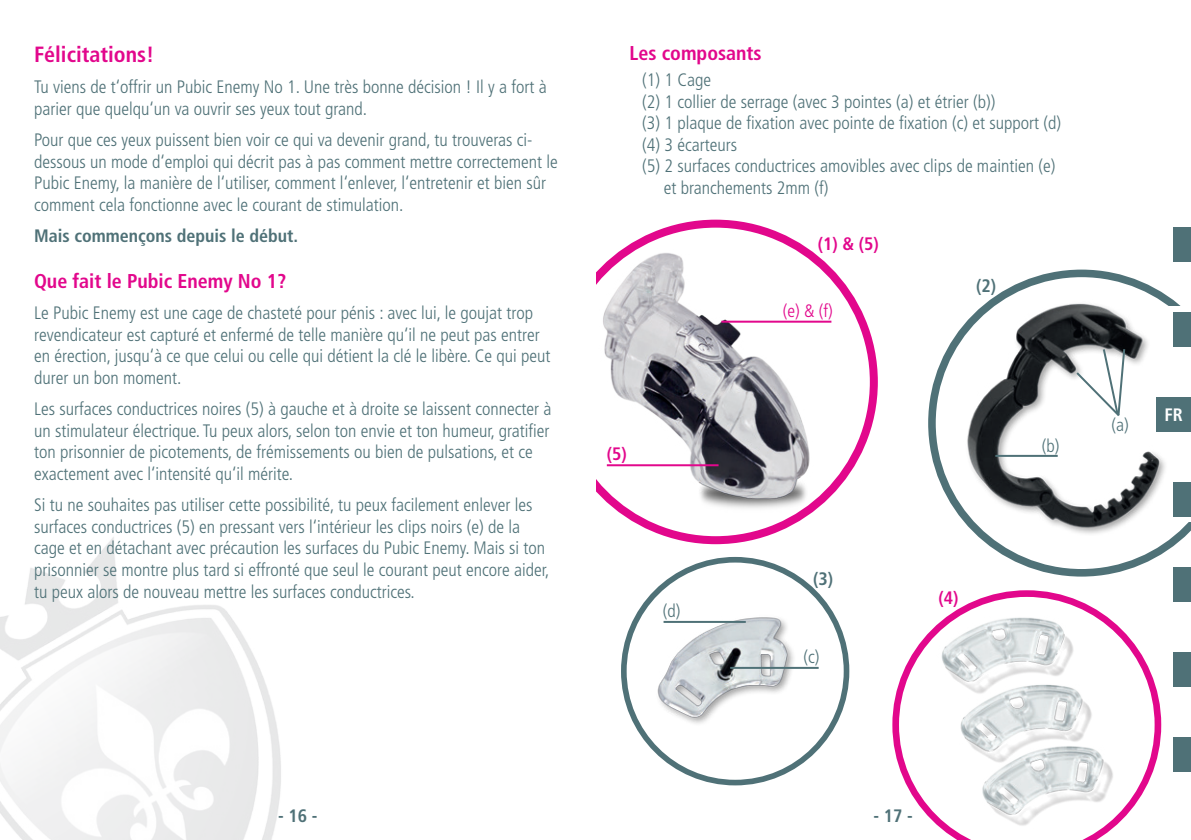
<style>
.page{position:relative;width:1191px;height:840px;background:#fff}
.page>*{position:absolute;margin:0;border:0;box-sizing:border-box;transform-origin:0 0}
.t1{font:700 condensed 22px "Frutiger";color:#e2078c}
.t2{font:700 condensed 20px "Frutiger";color:#e2078c}
.t3{font:300 condensed 18px/21.6px "Frutiger";color:#4f7177}
.t4{font:700 condensed 18px "Frutiger";color:#4f7177}
.t5{font:700 condensed 18px "Frutiger";color:#e2078c}
.t6{font:300 condensed 18px "Frutiger";color:#e2078c}
.t7{font:700 condensed 18px "Frutiger";color:#fff}
</style>
<div class="page">
<img style="left:0;top:537px;width:281px;height:302px">
<img style="left:644px;top:600px;width:172px;height:140px">
<img style="left:596px;top:228px;width:256px;height:316px">
<svg style="left:928px;top:269px;width:263px;height:307px"></svg>
<div style="left:1174px;top:227px;width:17px;height:34px;background:#4f7177"></div>
<div style="left:1168px;top:306px;width:23px;height:45px;background:#fff"></div>
<div style="left:1151px;top:391px;width:40px;height:45px;background:#fff"></div>
<div style="left:1168px;top:561px;width:23px;height:46px;background:#fff"></div>
<div style="left:1174px;top:652px;width:17px;height:34px;background:#4f7177"></div>
<div style="left:1174px;top:737px;width:17px;height:34px;background:#4f7177"></div>
<div style="left:1174px;top:312px;width:17px;height:34px;background:#4f7177"></div>
<div style="left:1168px;top:476px;width:23px;height:46px;background:#fff"></div>
<div style="left:1157px;top:397px;width:34px;height:34px;background:#4f7177"></div>
<div style="left:1174px;top:482px;width:17px;height:34px;background:#4f7177"></div>
<div style="left:1174px;top:567px;width:17px;height:34px;background:#4f7177"></div>
<div style="left:621px;top:556px;width:228px;height:229px;border:6px solid #4f7177;border-radius:50%"></div>
<svg style="left:892px;top:590px;width:269px;height:249px"></svg>
<img style="left:961px;top:275px;width:219px;height:286px">
<hr style="left:730px;top:666px;width:88px;height:2px;background:#4f7177">
<hr style="left:663px;top:620px;width:83px;height:2px;background:#4f7177">
<hr style="left:607px;top:464px;width:111px;height:2px;background:#e2078c">
<hr style="left:721px;top:320px;width:110px;height:2px;background:#e2078c">
<svg style="left:1074px;top:347px;width:52px;height:71px"></svg>
<hr style="left:995px;top:454px;width:62px;height:2px;background:#4f7177">
<p class="t1" style="left:34px;top:41px;width:122px">Félicitations!</p>
<p class="t3" style="left:34px;top:76px;width:514px">Tu viens de t‘offrir un Pubic Enemy No 1. Une très bonne décision ! Il y a fort à parier que quelqu‘un va ouvrir ses yeux tout grand.</p>
<p class="t3" style="left:34px;top:129px;width:525px">Pour que ces yeux puissent bien voir ce qui va devenir grand, tu trouveras ci&shy;dessous un mode d‘emploi qui décrit pas à pas comment mettre correctement le Pubic Enemy, la manière de l‘utiliser, comment l‘enlever, l‘entretenir et bien sûr comment cela fonctionne avec le courant de stimulation.</p>
<p class="t4" style="left:34px;top:225px;width:266px">Mais commençons depuis le début.</p>
<p class="t2" style="left:34px;top:269px;width:254px">Que fait le Pubic Enemy No 1?</p>
<p class="t3" style="left:34px;top:302px;width:518px">Le Pubic Enemy est une cage de chasteté pour pénis : avec lui, le goujat trop revendicateur est capturé et enfermé de telle manière qu‘il ne peut pas entrer en érection, jusqu‘à ce que celui ou celle qui détient la clé le libère. Ce qui peut durer un bon moment.</p>
<p class="t3" style="left:34px;top:398px;width:519px">Les surfaces conductrices noires (5) à gauche et à droite se laissent connecter à un stimulateur électrique. Tu peux alors, selon ton envie et ton humeur, gratifier ton prisonnier de picotements, de frémissements ou bien de pulsations, et ce exactement avec l‘intensité qu‘il mérite.</p>
<p class="t3" style="left:34px;top:494px;width:517px">Si tu ne souhaites pas utiliser cette possibilité, tu peux facilement enlever les surfaces conductrices (5) en pressant vers l‘intérieur les clips noirs (e) de la cage et en détachant avec précaution les surfaces du Pubic Enemy. Mais si ton prisonnier se montre plus tard si effronté que seul le courant peut encore aider, tu peux alors de nouveau mettre les surfaces conductrices.</p>
<p class="t2" style="left:629px;top:42px;width:134px">Les composants</p>
<p class="t3" style="left:642px;top:69px;width:70px">(1) 1 Cage</p>
<p class="t3" style="left:642px;top:91px;width:355px">(2) 1 collier de serrage (avec 3 pointes (a) et étrier (b))</p>
<p class="t3" style="left:642px;top:112px;width:420px">(3) 1 plaque de fixation avec pointe de fixation (c) et support (d)</p>
<p class="t3" style="left:642px;top:134px;width:96px">(4) 3 écarteurs</p>
<p class="t3" style="left:642px;top:155px;width:414px">(5) 2 surfaces conductrices amovibles avec clips de maintien (e)</p>
<p class="t3" style="left:664px;top:177px;width:166px">et branchements 2mm (f)</p>
<p class="t5" style="left:607px;top:442px;width:22px">(5)</p>
<p class="t3" style="left:663px;top:600px;width:19px">(d)</p>
<p class="t5" style="left:818px;top:232px;width:63px">(1) &amp; (5)</p>
<p class="t6" style="left:783px;top:300px;width:51px">(e) &amp; (f)</p>
<p class="t4" style="left:813px;top:568px;width:22px">(3)</p>
<p class="t3" style="left:803px;top:645px;width:17px">(c)</p>
<p class="t4" style="left:976px;top:274px;width:22px">(2)</p>
<p class="t5" style="left:938px;top:586px;width:22px">(4)</p>
<p class="t3" style="left:1042px;top:434px;width:19px">(b)</p>
<p class="t3" style="left:1111px;top:413px;width:19px">(a)</p>
<p class="t7" style="left:1164px;top:403px;width:20px">FR</p>
<p class="t4" style="left:278px;top:804px;width:41px">- 16 -</p>
<p class="t4" style="left:873px;top:804px;width:41px">- 17 -</p>
</div>
